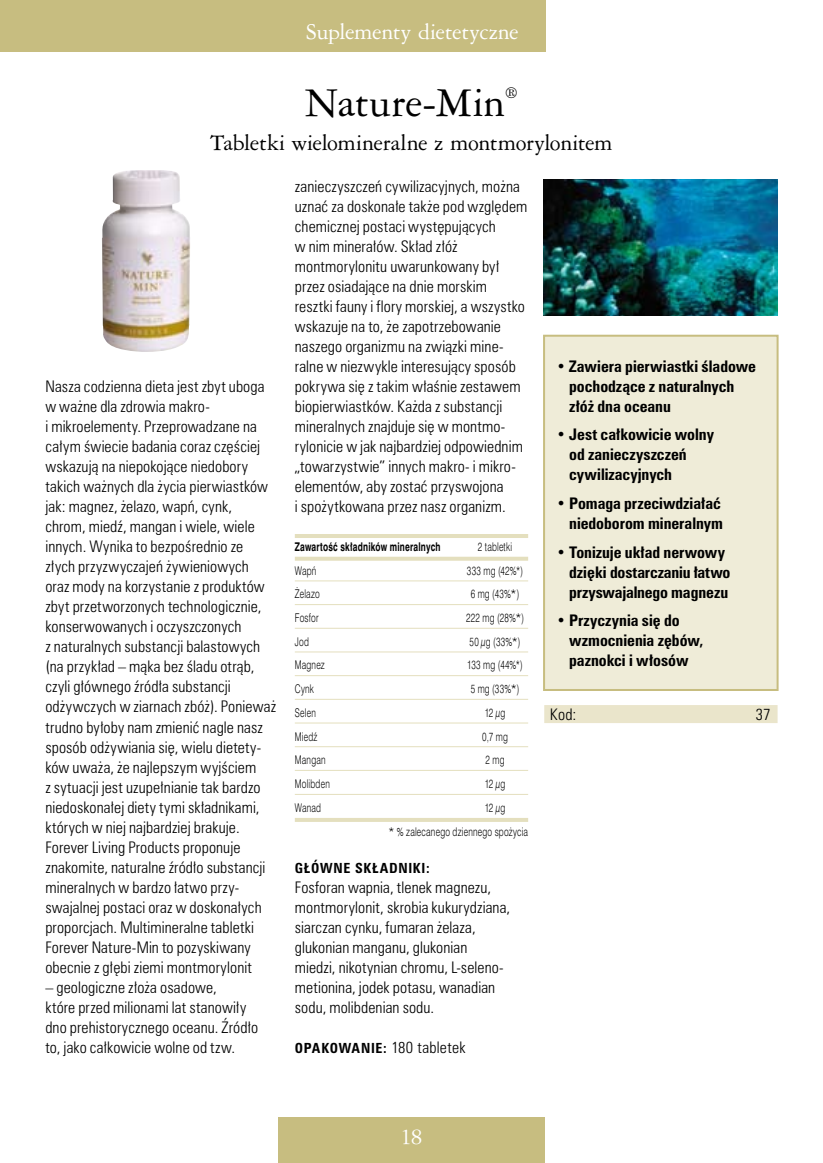
<style>
.page{position:relative;width:823px;height:1163px;background:#fff}
.page>*{position:absolute;margin:0;border:0;box-sizing:border-box;transform-origin:0 0}
.t1{font:44px "American Garamond PL";color:#000}
.t2{font:24px "American Garamond PL";letter-spacing:-.015em;color:#000}
.t3{font:24px "American Garamond PL";letter-spacing:-.015em;color:#fff}
.t4{font:300 condensed 16px/20px "Zurich PL";letter-spacing:.005em;color:#000}
.t5{font:700 condensed 16px/20px "Zurich PL";letter-spacing:-.005em;color:#000}
.t6{font:16px "American Garamond PL";color:#000}
.t7{font:700 condensed 14px "Zurich PL";letter-spacing:.05em;color:#000}
.t8{font:300 12px/24px "Swiss 721 PL";letter-spacing:.025em;color:#000;scale:.7 1}
.t9{font:700 12px "Swiss 721 PL";letter-spacing:.025em;color:#000;scale:.7 1}
.s1{font-weight:300;font-size:16px}
</style>
<div class="page">
<div style="left:0;top:0;width:544px;height:51px;background:#c7bd80"></div>
<div style="left:278px;top:1117px;width:266px;height:45px;background:#c7bd80"></div>
<hr style="left:294px;top:534px;width:234px;height:4px;background:#e4dfbe">
<svg style="left:294px;top:556px;width:234px;height:4px"></svg>
<hr style="left:294px;top:580px;width:234px;height:1px;background:#e4dfbe">
<hr style="left:294px;top:604px;width:234px;height:1px;background:#e4dfbe">
<hr style="left:294px;top:627px;width:234px;height:1px;background:#e4dfbe">
<hr style="left:294px;top:651px;width:234px;height:1px;background:#e4dfbe">
<hr style="left:294px;top:675px;width:234px;height:1px;background:#e4dfbe">
<hr style="left:294px;top:698px;width:234px;height:1px;background:#e4dfbe">
<hr style="left:294px;top:722px;width:234px;height:1px;background:#e4dfbe">
<hr style="left:294px;top:746px;width:234px;height:1px;background:#e4dfbe">
<hr style="left:294px;top:769px;width:234px;height:1px;background:#e4dfbe">
<hr style="left:294px;top:793px;width:234px;height:1px;background:#e4dfbe">
<svg style="left:294px;top:818px;width:234px;height:3px"></svg>
<div style="left:544px;top:705px;width:233px;height:18px;background:#eae5cb"></div>
<img style="left:543px;top:179px;width:234px;height:136px">
<div style="left:543px;top:335px;width:234px;height:355px;background:#efecd8"></div>
<div style="left:542px;top:334px;width:236px;height:357px;border:2px solid #c7bd80"></div>
<img style="left:102px;top:170px;width:88px;height:182px">
<h2 class="t3" style="left:306px;top:18px;width:214px">Suplementy dietetyczne</h2>
<h1 class="t1" style="left:305px;top:77px;width:201px">Nature-Min</h1>
<p class="t6" style="left:504px;top:84px;width:15px">®</p>
<h2 class="t2" style="left:210px;top:129px;width:403px">Tabletki wielomineralne z montmorylonitem</h2>
<p class="t4" style="left:45px;top:376px;width:232px">Nasza codzienna dieta jest zbyt uboga w wa˝ne dla zdrowia makro-<br>i mikroelementy. Przeprowadzane na ca∏ym Êwiecie badania coraz cz´Êciej wskazujà na niepokojàce niedobory takich wa˝nych dla ˝ycia pierwiastków jak: magnez, ˝elazo, wapƒ, cynk, chrom, miedê, mangan i wiele, wiele innych. Wynika to bezpoÊrednio ze z∏ych przyzwyczajeƒ ˝ywieniowych oraz mody na korzystanie z produktów zbyt przetworzonych technologicznie, konserwowanych i oczyszczonych<br>z naturalnych substancji balastowych (na przyk∏ad – màka bez Êladu otràb, czyli g∏ównego êród∏a substancji od˝ywczych w ziarnach zbó˝). Poniewa˝ trudno by∏oby nam zmieniç nagle nasz sposób od˝ywiania si´, wielu dietety&shy;ków uwa˝a, ˝e najlepszym wyjÊciem<br>z sytuacji jest uzupe∏nianie tak bardzo niedoskona∏ej diety tymi sk∏adnikami, których w niej najbardziej brakuje.<br>Forever Living Products proponuje znakomite, naturalne êród∏o substancji mineralnych w bardzo ∏atwo przy&shy;swajalnej postaci oraz w doskona∏ych proporcjach. Multimineralne tabletki Forever Nature-Min to pozyskiwany obecnie z g∏´bi ziemi montmorylonit</p>
<p class="t4" style="left:45px;top:976px;width:214px">– geologiczne z∏o˝a osadowe,<br>które przed milionami lat stanowi∏y dno prehistorycznego oceanu. èród∏o to, jako ca∏kowicie wolne od tzw.</p>
<p class="t4" style="left:294px;top:176px;width:234px">zanieczyszczeƒ cywilizacyjnych, mo˝na uznaç za doskona∏e tak˝e pod wzgl´dem chemicznej postaci wyst´pujàcych<br>w nim minera∏ów. Sk∏ad z∏ó˝ montmorylonitu uwarunkowany by∏ przez osiadajàce na dnie morskim resztki fauny i flory morskiej, a wszystko wskazuje na to, ˝e zapotrzebowanie naszego organizmu na zwiàzki mine&shy;ralne w niezwykle interesujàcy sposób pokrywa si´ z takim w∏aÊnie zestawem biopierwiastków. Ka˝da z substancji mineralnych znajduje si´ w montmo&shy;rylonicie w jak najbardziej odpowiednim „towarzystwie” innych makro- i mikro&shy;elementów, aby zostaç przyswojona<br>i spo˝ytkowana przez nasz organizm.</p>
<p class="t9" style="left:294px;top:539px;width:210px">ZawartoÊç sk∏adników mineralnych</p>
<p class="t8" style="left:477px;top:534px;width:50px">2 tabletki</p>
<p class="t8" style="left:294px;top:558px;width:32px">Wapƒ</p>
<p class="t8" style="left:466px;top:558px;width:82px">333 mg (42%*)</p>
<p class="t8" style="left:294px;top:582px;width:37px">˚elazo</p>
<p class="t8" style="left:470px;top:582px;width:71px">6 mg (43%*)</p>
<p class="t8" style="left:294px;top:605px;width:35px">Fosfor</p>
<p class="t8" style="left:465px;top:605px;width:84px">222 mg (28%*)</p>
<p class="t8" style="left:294px;top:629px;width:22px">Jod</p>
<p class="t8" style="left:469px;top:629px;width:74px">50 µg (33%*)</p>
<p class="t8" style="left:294px;top:653px;width:44px">Magnez</p>
<p class="t8" style="left:467px;top:653px;width:81px">133 mg (44%*)</p>
<p class="t8" style="left:294px;top:676px;width:29px">Cynk</p>
<p class="t8" style="left:470px;top:676px;width:71px">5 mg (33%*)</p>
<p class="t8" style="left:294px;top:700px;width:32px">Selen</p>
<p class="t8" style="left:484px;top:700px;width:31px">12 µg</p>
<p class="t8" style="left:294px;top:724px;width:34px">Miedê</p>
<p class="t8" style="left:482px;top:724px;width:38px">0,7 mg</p>
<p class="t8" style="left:294px;top:747px;width:45px">Mangan</p>
<p class="t8" style="left:485px;top:747px;width:29px">2 mg</p>
<p class="t8" style="left:294px;top:771px;width:52px">Molibden</p>
<p class="t8" style="left:484px;top:771px;width:31px">12 µg</p>
<p class="t8" style="left:294px;top:795px;width:39px">Wanad</p>
<p class="t8" style="left:388px;top:795px;width:201px;text-indent:96px">12 µg<br>* % zalecanego dziennego spo˝ycia</p>
<p class="t7" style="left:294px;top:859px;width:136px">G¸ÓWNE SK¸ADNIKI:</p>
<p class="t4" style="left:294px;top:876px;width:217px">Fosforan wapnia, tlenek magnezu, montmorylonit, skrobia kukurydziana, siarczan cynku, fumaran ˝elaza, glukonian manganu, glukonian miedzi, nikotynian chromu, L-seleno&shy;metionina, jodek potasu, wanadian sodu, molibdenian sodu.</p>
<p class="t7" style="left:294px;top:1039px;width:172px">OPAKOWANIE: <span class="s1">180 tabletek</span></p>
<p class="t5" style="left:569px;top:356px;width:188px;text-indent:-13px">• Zawiera pierwiastki Êladowe pochodzàce z naturalnych z∏ó˝ dna oceanu</p>
<p class="t5" style="left:569px;top:424px;width:146px;text-indent:-13px">• Jest ca∏kowicie wolny od zanieczyszczeƒ cywilizacyjnych</p>
<p class="t5" style="left:556px;top:493px;width:168px;text-align:right">• Pomaga przeciwdzia∏aç niedoborom mineralnym</p>
<p class="t5" style="left:569px;top:541px;width:163px;text-indent:-13px">• Tonizuje uk∏ad nerwowy dzi´ki dostarczaniu ∏atwo przyswajalnego magnezu</p>
<p class="t5" style="left:569px;top:610px;width:136px;text-indent:-13px">• Przyczynia si´ do wzmocnienia z´bów, paznokci i w∏osów</p>
<p class="t4" style="left:549px;top:704px;width:28px">Kod:</p>
<p class="t4" style="left:755px;top:704px;width:16px">37</p>
<h2 class="t3" style="left:400px;top:1121px;width:24px">18</h2>
</div>
